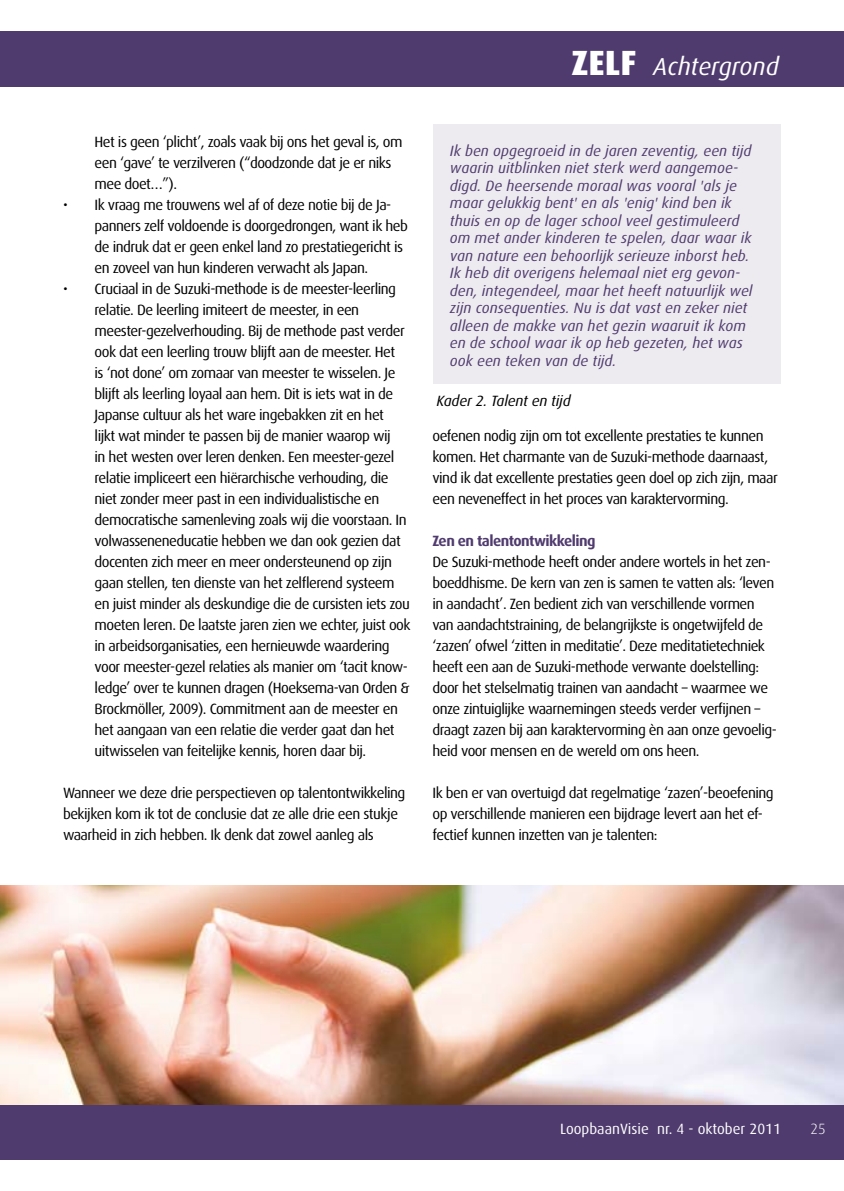
<style>
.page{position:relative;width:844px;height:1191px;background:#fff}
.page>*{position:absolute;margin:0;border:0;box-sizing:border-box;transform-origin:0 0}
.t1{font:800 35px "Dax";color:#fff}
.t2{font:italic 24.5px "Dax";color:#fff}
.t3{font:14.88px/21px "Dax";letter-spacing:-.035em;color:#000}
.t4{font:italic 14.88px/17.5px "Dax";letter-spacing:.005em;color:#4f3b6e}
.t5{font:14.88px "Dax";color:#fff}
.t6{font:700 14.88px "Dax";letter-spacing:-.035em;color:#4f3b6e}
.t7{font:italic 14.88px "Dax";letter-spacing:-.01em;color:#000}
.t8{font:300 14.88px "Dax";color:#fff}
</style>
<div class="page">
<div style="left:0;top:31px;width:843px;height:56px;background:#4f3b6e"></div>
<div style="left:0;top:1104px;width:843px;height:56px;background:#4f3b6e"></div>
<div style="left:433px;top:124px;width:347px;height:260px;background:#edebf0"></div>
<img style="left:0;top:885px;width:843px;height:219px">
<p class="t3" style="left:94px;top:132px;width:309px">Het is geen ‘plicht’, zoals vaak bij ons het geval is, om een ‘gave’ te verzilveren (“doodzonde dat je er niks mee doet…”).</p>
<p class="t3" style="left:94px;top:195px;width:315px;text-indent:-32px">• Ik vraag me trouwens wel af of deze notie bij de Ja&shy;panners zelf voldoende is doorgedrongen, want ik heb de indruk dat er geen enkel land zo prestatiegericht is en zoveel van hun kinderen verwacht als Japan.</p>
<p class="t3" style="left:94px;top:279px;width:317px;text-indent:-32px">• Cruciaal in de Suzuki-methode is de meester-leerling relatie. De leerling imiteert de meester, in een meester-gezelverhouding. Bij de methode past verder ook dat een leerling trouw blijft aan de meester. Het<br>is ‘not done’ om zomaar van meester te wisselen. Je blijft als leerling loyaal aan hem. Dit is iets wat in de Japanse cultuur als het ware ingebakken zit en het<br>lijkt wat minder te passen bij de manier waarop wij<br>in het westen over leren denken. Een meester-gezel relatie impliceert een hiërarchische verhouding, die niet zonder meer past in een individualistische en democratische samenleving zoals wij die voorstaan. In volwasseneneducatie hebben we dan ook gezien dat docenten zich meer en meer ondersteunend op zijn gaan stellen, ten dienste van het zelflerend systeem en juist minder als deskundige die de cursisten iets zou moeten leren. De laatste jaren zien we echter, juist ook in arbeidsorganisaties, een hernieuwde waardering voor meester-gezel relaties als manier om ‘tacit know&shy;ledge’ over te kunnen dragen (Hoeksema-van Orden &amp; Brockmöller, 2009). Commitment aan de meester en het aangaan van een relatie die verder gaat dan het uitwisselen van feitelijke kennis, horen daar bij.</p>
<p class="t3" style="left:63px;top:783px;width:344px">Wanneer we deze drie perspectieven op talentontwikkeling bekijken kom ik tot de conclusie dat ze alle drie een stukje waarheid in zich hebben. Ik denk dat zowel aanleg als</p>
<h1 class="t1" style="left:571px;top:43px;width:34px">ZELF</h1>
<h2 class="t2" style="left:653px;top:53px;width:127px">Achtergrond</h2>
<p class="t4" style="left:450px;top:142px;width:304px">Ik ben opgegroeid in de jaren zeventig, een tijd waarin uitblinken niet sterk werd aangemoe&shy;digd. De heersende moraal was vooral 'als je maar gelukkig bent' en als 'enig' kind ben ik thuis en op de lager school veel gestimuleerd om met ander kinderen te spelen, daar waar ik van nature een behoorlijk serieuze inborst heb.<br>Ik heb dit overigens helemaal niet erg gevon&shy;den, integendeel, maar het heeft natuurlijk wel zijn consequenties. Nu is dat vast en zeker niet alleen de makke van het gezin waaruit ik kom en de school waar ik op heb gezeten, het was ook een teken van de tijd.</p>
<p class="t7" style="left:436px;top:392px;width:136px">Kader 2. Talent en tijd</p>
<p class="t3" style="left:432px;top:426px;width:347px">oefenen nodig zijn om tot excellente prestaties te kunnen komen. Het charmante van de Suzuki-methode daarnaast, vind ik dat excellente prestaties geen doel op zich zijn, maar een neveneffect in het proces van karaktervorming.</p>
<p class="t6" style="left:432px;top:533px;width:165px">Zen en talentontwikkeling</p>
<p class="t3" style="left:432px;top:552px;width:346px">De Suzuki-methode heeft onder andere wortels in het zen&shy;boeddhisme. De kern van zen is samen te vatten als: ‘leven in aandacht’. Zen bedient zich van verschillende vormen van aandachtstraining, de belangrijkste is ongetwijfeld de ‘zazen’ ofwel ‘zitten in meditatie’. Deze meditatietechniek heeft een aan de Suzuki-methode verwante doelstelling: door het stelselmatig trainen van aandacht – waarmee we onze zintuiglijke waarnemingen steeds verder verfijnen – draagt zazen bij aan karaktervorming èn aan onze gevoelig&shy;heid voor mensen en de wereld om ons heen.</p>
<p class="t3" style="left:432px;top:783px;width:343px">Ik ben er van overtuigd dat regelmatige ‘zazen’-beoefening op verschillende manieren een bijdrage levert aan het ef&shy;fectief kunnen inzetten van je talenten:</p>
<p class="t5" style="left:560px;top:1121px;width:222px">LoopbaanVisie nr. 4 - oktober 2011</p>
<p class="t8" style="left:810px;top:1121px;width:17px">25</p>
</div>
